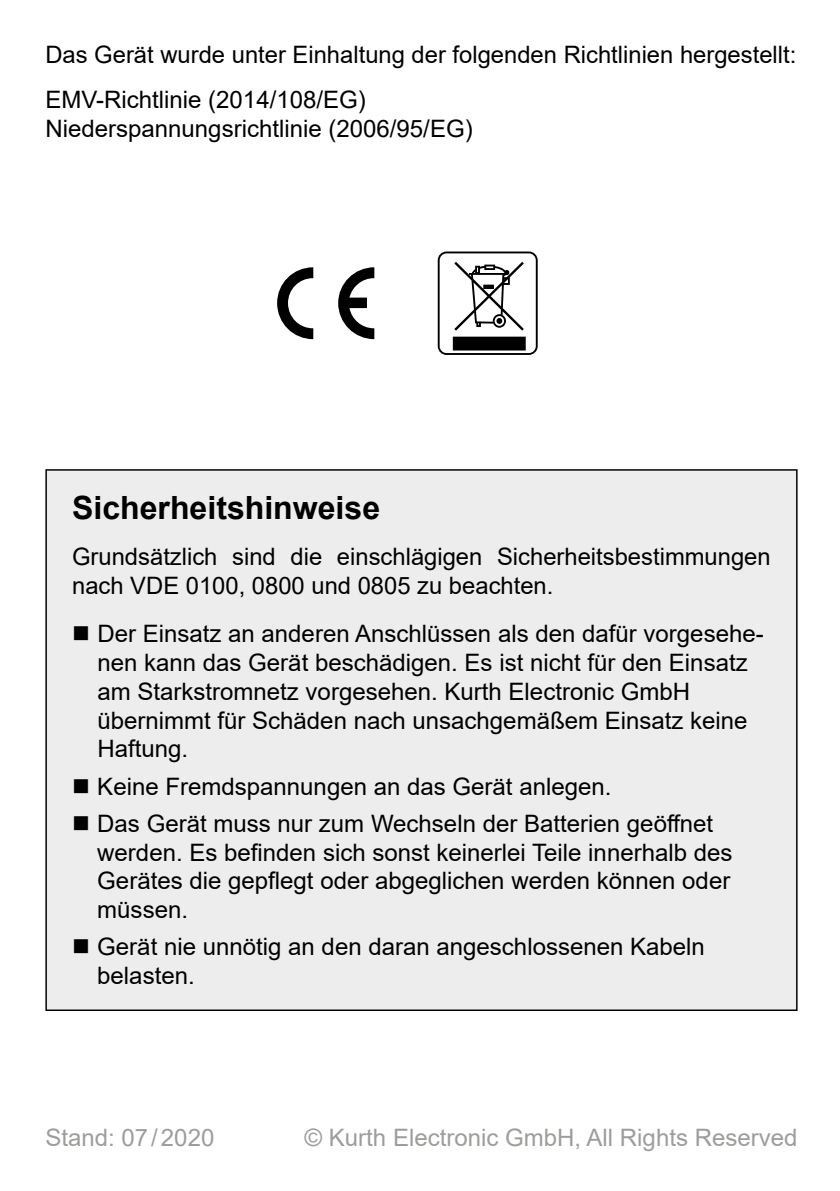
<style>
.page{position:relative;width:840px;height:1191px;background:#fff}
.page>*{position:absolute;margin:0;border:0;box-sizing:border-box;transform-origin:0 0}
.t1{font:700 32px "Arial";color:#000}
.t2{font:24px/28.8px "Arial";color:#000}
.t3{font:24px "Arial";color:#9d9d9c}
</style>
<div class="page">
<svg style="left:277px;top:267px;width:97px;height:72px"></svg>
<svg style="left:437px;top:251px;width:100px;height:104px"></svg>
<div style="left:46px;top:470px;width:750px;height:540px;background:#ededed"></div>
<p class="t2" style="left:45px;top:31px;width:752px;line-height:45.6px">Das Gerät wurde unter Einhaltung der folgenden Richtlinien hergestellt:<br>EMV-Richtlinie (2014/108/EG)</p>
<p class="t2" style="left:45px;top:114px;width:428px">Niederspannungsrichtlinie (2006/95/EG)</p>
<p class="t1" style="left:72px;top:485px;width:309px">Sicherheitshinweise</p>
<p class="t2" style="left:72px;top:542px;width:699px">Grundsätzlich sind die einschlägigen Sicherheitsbestimmungen nach VDE 0100, 0800 und 0805 zu beachten.</p>
<p class="t2" style="left:97px;top:619px;width:667px;text-indent:-25px">■ Der Einsatz an anderen Anschlüssen als den dafür vorgesehe&shy;nen kann das Gerät beschädigen. Es ist nicht für den Einsatz am Starkstromnetz vorgesehen. Kurth Electronic GmbH übernimmt für Schäden nach unsachgemäßem Einsatz keine Haftung.</p>
<p class="t2" style="left:72px;top:771px;width:540px">■ Keine Fremdspannungen an das Gerät anlegen.</p>
<p class="t2" style="left:97px;top:809px;width:636px;text-indent:-25px">■ Das Gerät muss nur zum Wechseln der Batterien geöffnet werden. Es befinden sich sonst keinerlei Teile innerhalb des Gerätes die gepflegt oder abgeglichen werden können oder müssen.</p>
<p class="t2" style="left:97px;top:932px;width:609px;text-indent:-25px">■ Gerät nie unnötig an den daran angeschlossenen Kabeln belasten.</p>
<p class="t3" style="left:45px;top:1120px;width:170px">Stand: 07 / 2020</p>
<p class="t3" style="left:304px;top:1120px;width:494px">© Kurth Electronic GmbH, All Rights Reserved</p>
</div>
